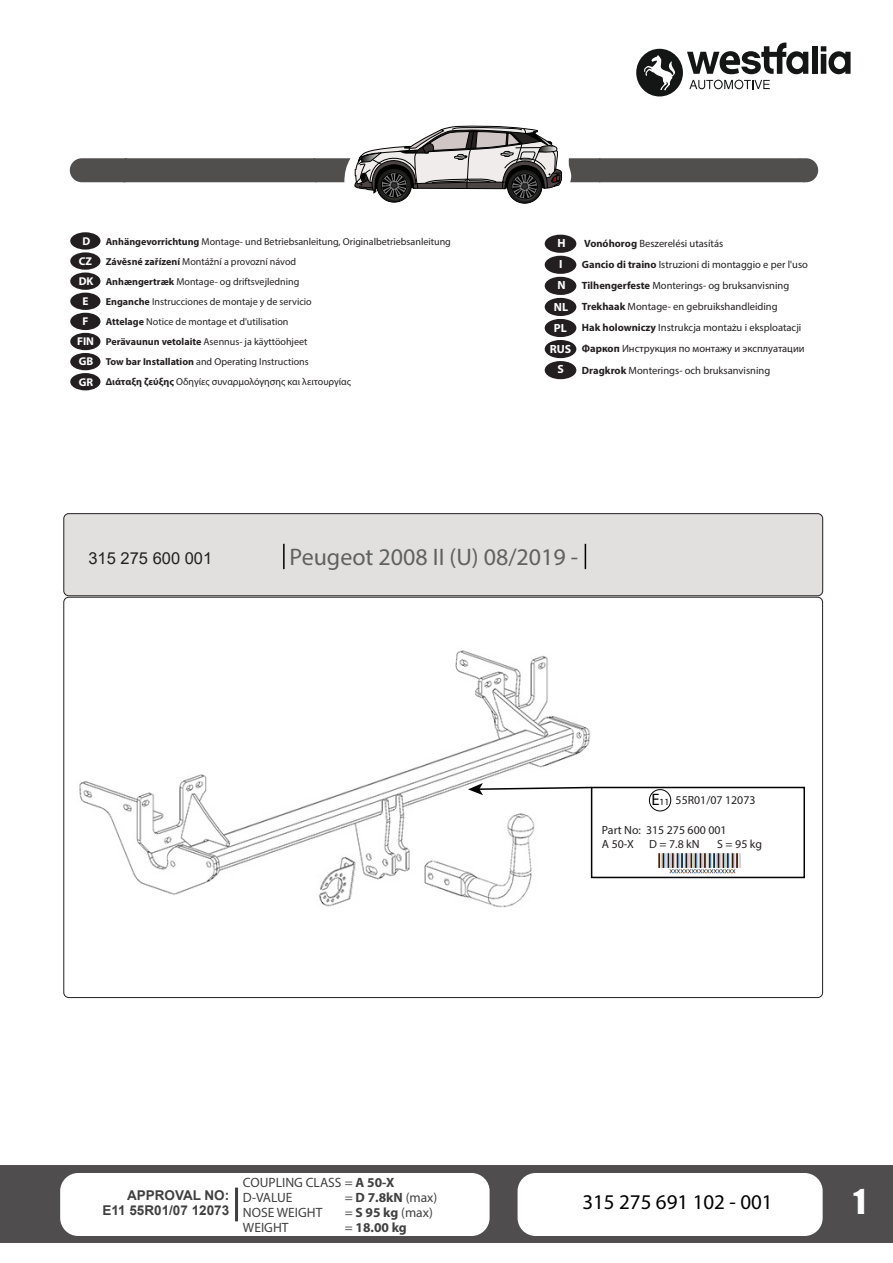
<style>
.page{position:relative;width:893px;height:1263px;background:#fff}
.page>*{position:absolute;margin:0;border:0;box-sizing:border-box;transform-origin:0 0}
.t1{font:31.5px "Impact";color:#fff}
.t2{font:24px "Myriad Pro";color:#606161}
.t3{font:21px "Myriad Pro";color:#000}
.t4{font:16.5px "Arial";color:#231f20}
.t5{font:13.5px/15px "Myriad Pro";color:#404041}
.t6{font:700 13.5px/15px "Myriad Pro";color:#404041}
.t7{font:700 13.5px/15px "Arial";color:#404041;text-align:right}
.t8{font:11.85px/14.2px "Myriad Pro";color:#231f20}
.t9{font:700 11.85px/21.1px "Myriad Pro";color:#fff;text-align:center}
.t10{font:700 11.25px/20.1px "Myriad Pro";color:#fff;text-align:center}
.t11{font:10.5px/21px "Myriad Pro";color:#231f20}
.t12{font:10.05px/20.1px "Myriad Pro";color:#231f20}
.s1{font-weight:700}
.s2{font-size:16.65px;color:#000}
.s3{font-weight:400}
</style>
<div class="page">
<div style="left:64px;top:514px;width:759px;height:82px;background:#e2e0df;border-radius:5px"></div>
<div style="left:63px;top:513px;width:760px;height:83px;border:1px solid #231f20;border-radius:5px"></div>
<div style="left:568px;top:158px;width:250px;height:24px;background:#514f4e"></div>
<div style="left:70px;top:232px;width:30px;height:18px;background:#231f20;border-radius:50%"></div>
<div style="left:70px;top:252px;width:30px;height:18px;background:#231f20;border-radius:50%"></div>
<div style="left:70px;top:273px;width:30px;height:17px;background:#231f20;border-radius:50%"></div>
<div style="left:70px;top:293px;width:30px;height:17px;background:#231f20;border-radius:50%"></div>
<div style="left:70px;top:313px;width:30px;height:17px;background:#231f20;border-radius:50%"></div>
<div style="left:70px;top:333px;width:30px;height:17px;background:#231f20;border-radius:50%"></div>
<div style="left:70px;top:353px;width:30px;height:17px;background:#231f20;border-radius:50%"></div>
<div style="left:70px;top:373px;width:30px;height:17px;background:#231f20;border-radius:50%"></div>
<div style="left:545px;top:235px;width:31px;height:18px;background:#231f20;border-radius:50%"></div>
<div style="left:545px;top:256px;width:31px;height:18px;background:#231f20;border-radius:50%"></div>
<div style="left:545px;top:277px;width:31px;height:18px;background:#231f20;border-radius:50%"></div>
<div style="left:545px;top:298px;width:31px;height:18px;background:#231f20;border-radius:50%"></div>
<div style="left:545px;top:319px;width:31px;height:18px;background:#231f20;border-radius:50%"></div>
<div style="left:545px;top:340px;width:31px;height:18px;background:#231f20;border-radius:50%"></div>
<div style="left:545px;top:361px;width:31px;height:18px;background:#231f20;border-radius:50%"></div>
<div style="left:0;top:1166px;width:893px;height:78px;background:#4f4d4d"></div>
<div style="left:60px;top:1173px;width:429px;height:63px;background:#fff;border-radius:18px"></div>
<hr style="left:235px;top:1188px;width:3px;height:33px;background:#404041">
<div style="left:517px;top:1173px;width:305px;height:63px;background:#fff;border-radius:18px"></div>
<div style="left:812px;top:46px;width:5px;height:28px;background:#141515"></div>
<svg style="left:821px;top:46px;width:29px;height:28px"></svg>
<svg style="left:636px;top:43px;width:172px;height:53px"></svg>
<svg style="left:70px;top:125px;width:492px;height:78px"></svg>
<hr style="left:283px;top:544px;width:2px;height:25px;background:#000">
<svg style="left:585px;top:544px;width:1px;height:25px"></svg>
<img style="left:79px;top:650px;width:513px;height:257px">
<svg style="left:468px;top:783px;width:125px;height:12px"></svg>
<div style="left:591px;top:787px;width:214px;height:91px;border:2px solid #000"></div>
<div style="left:649px;top:789px;width:22px;height:22px;border:1px solid #000;border-radius:50%"></div>
<img style="left:658px;top:853px;width:83px;height:21px">
<p class="t10" style="left:79px;top:230px;width:16px">D<br>CZ<br>DK<br>E<br>F</p>
<p class="t10" style="left:79px;top:351px;width:16px">GB</p>
<p class="t10" style="left:77px;top:331px;width:18px">FIN</p>
<p class="t10" style="left:79px;top:372px;width:16px">GR</p>
<p class="t12" style="left:106px;top:231px;width:347px"><span class="s1">Anhängevorrichtung</span> Montage- und Betriebsanleitung, Originalbetriebsanleitung <span class="s1">Závěsné zařízení</span> Montážní a provozní návod<br><span class="s1">Anhængertræk</span> Montage- og driftsvejledning<br><span class="s1">Enganche</span> Instrucciones de montaje y de servicio<br><span class="s1">Attelage</span> Notice de montage et d'utilisation<br><span class="s1">Perävaunun vetolaite</span> Asennus- ja käyttöohjeet<br><span class="s1">Tow bar Installation</span> and Operating Instructions<br><span class="s1">∆ιάταξη ζεύξης</span> Οδηγίες συναρμολόγησης και λειτουργίας</p>
<p class="t9" style="left:550px;top:232px;width:23px">H<br>I<br>N<br>NL<br>PL<br>RUS</p>
<p class="t9" style="left:557px;top:358px;width:8px">S</p>
<p class="t11" style="left:582px;top:233px;width:228px"><span class="s1">Vonóhorog</span> Beszerelési utasítás<br><span class="s1">Gancio di traino</span> Istruzioni di montaggio e per l'uso <span class="s1">Tilhengerfeste</span> Monterings- og bruksanvisning <span class="s1">Trekhaak</span> Montage- en gebruikshandleiding<br><span class="s1">Hak holowniczy</span> Instrukcja montażu i eksploatacji <span class="s1">Фapкoп</span> Инструкция по монтажу и эксплуатации <span class="s1">Dragkrok</span> Monterings- och bruksanvisning</p>
<h3 class="t4" style="left:88px;top:546px;width:125px">315 275 600 001</h3>
<h2 class="t2" style="left:289px;top:542px;width:290px">Peugeot 2008 II (U) 08/2019 -</h2>
<p class="t8" style="left:651px;top:793px;width:106px"><span class="s2">E</span><sub>11</sub> 55R01/07 12073</p>
<p class="t8" style="left:602px;top:823px;width:126px">Part No: 315 275 600 001<br>A 50-X</p>
<p class="t8" style="left:649px;top:837px;width:52px">D = 7.8 kN</p>
<p class="t8" style="left:717px;top:837px;width:46px">S = 95 kg</p>
<h3 class="t5" style="left:243px;top:1175px;width:153px">COUPLING CLASS = <span class="s1">A 50-X<br></span>D-VALUE<br>NOSE WEIGHT<br>WEIGHT</h3>
<h3 class="t7" style="left:102px;top:1188px;width:128px">APPROVAL NO:<br>E11 55R01/07 12073</h3>
<h3 class="t6" style="left:345px;top:1189px;width:94px"><span class="s3">=</span> D 7.8kN <span class="s3">(max) =</span> S 95 kg <span class="s3">(max) =</span> 18.00 kg</h3>
<h3 class="t3" style="left:582px;top:1189px;width:192px">315 275 691 102 - 001</h3>
<h1 class="t1" style="left:853px;top:1177px;width:14px">1</h1>
</div>
